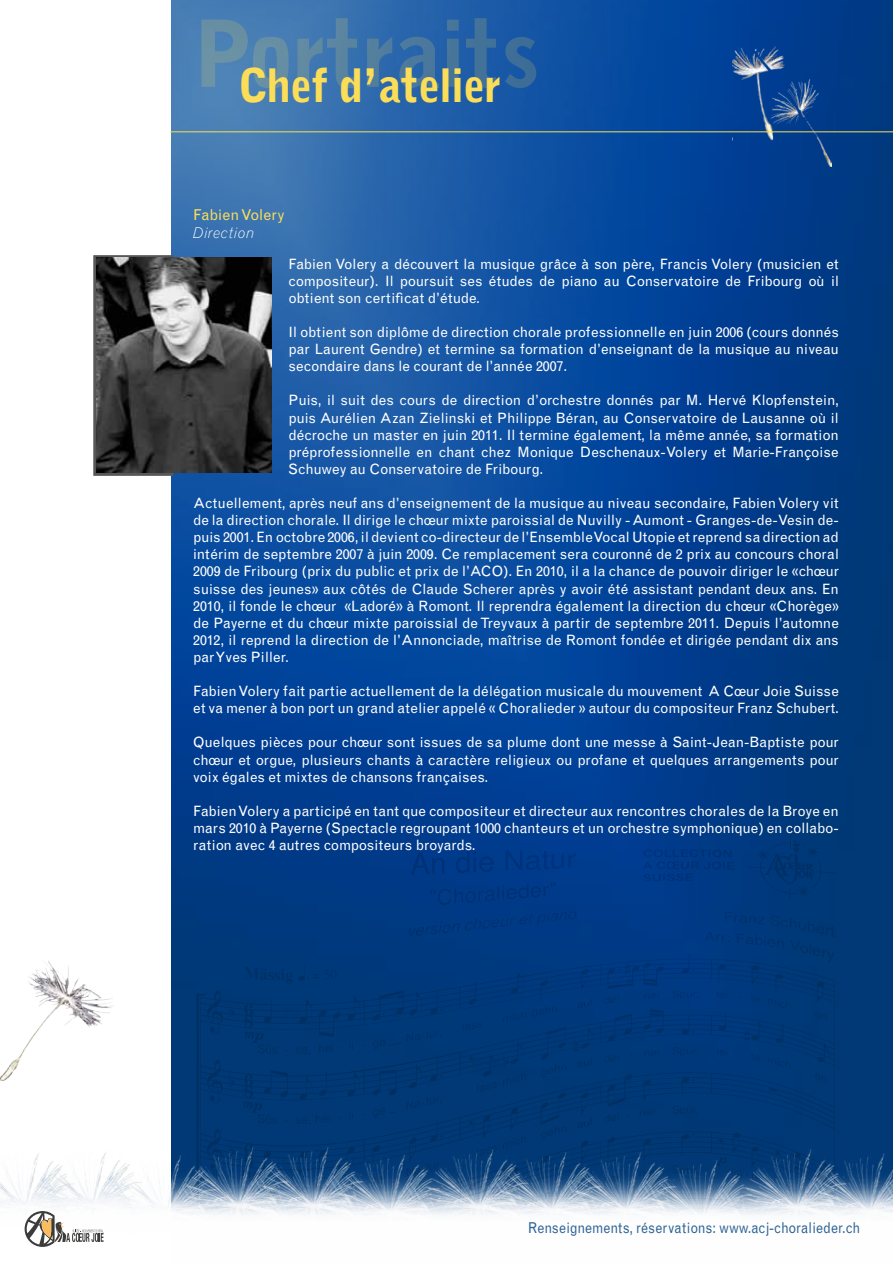
<style>
.page{position:relative;width:893px;height:1263px;background:#fff}
.page>*{position:absolute;margin:0;border:0;box-sizing:border-box;transform-origin:0 0}
.t1{font:900 90px "Grotesque MT Std";letter-spacing:-.03em;color:#fcdd58}
.t2{font:900 45px "Grotesque MT Std";letter-spacing:-.02em;color:#fcdd58}
.t3{font:15px "Grotesque MT Std";color:#2f6496;scale:.89 1}
.t4{font:15px "Grotesque MT Std";letter-spacing:-.01em;color:#fcdd58}
.t5{font:italic 300 15px "Grotesque MT Std";letter-spacing:.01em;color:#fff}
.t6{font:14.25px/17.1px "Grotesque MT Std";letter-spacing:-.005em;color:#fff;text-align:justify}
</style>
<div class="page">
<img style="left:170px;top:0;width:723px;height:1142px">
<img style="left:0;top:961px;width:113px;height:119px">
<img style="left:732px;top:47px;width:100px;height:119px">
<img style="left:0;top:1142px;width:893px;height:90px">
<svg style="left:25px;top:1211px;width:79px;height:36px"></svg>
<hr style="left:170px;top:131px;width:723px;height:1px;background:#fcdd58">
<svg style="left:411px;top:852px;width:36px;height:23px"></svg>
<svg style="left:453px;top:851px;width:42px;height:24px"></svg>
<svg style="left:505px;top:850px;width:71px;height:21px"></svg>
<svg style="left:641px;top:848px;width:93px;height:35px;background:#003884"></svg>
<svg style="left:409px;top:881px;width:170px;height:56px;background:#003984"></svg>
<svg style="left:705px;top:912px;width:130px;height:42px;background:#003879"></svg>
<svg style="left:197px;top:954px;width:638px;height:255px;background:#12467f"></svg>
<svg style="left:244px;top:1031px;width:34px;height:25px"></svg>
<svg style="left:242px;top:1100px;width:36px;height:26px"></svg>
<svg style="left:241px;top:1170px;width:37px;height:24px"></svg>
<svg style="left:715px;top:1157px;width:45px;height:25px"></svg>
<svg style="left:745px;top:836px;width:93px;height:64px;background:#003777"></svg>
<svg style="left:93px;top:254px;width:83px;height:223px"></svg>
<img style="left:96px;top:258px;width:175px;height:215px">
<h1 class="t1" style="left:193px;top:-1px;width:347px">Portraits</h1>
<h2 class="t2" style="left:240px;top:58px;width:263px">Chef d’atelier</h2>
<p class="t4" style="left:193px;top:206px;width:93px">Fabien Volery</p>
<p class="t5" style="left:193px;top:223px;width:63px">Direction</p>
<p class="t6" style="left:288px;top:255px;width:552px">Fabien Volery a découvert la musique grâce à son père, Francis Volery (musicien et compositeur). Il poursuit ses études de piano au Conservatoire de Fribourg où il obtient son certificat d’étude.</p>
<p class="t6" style="left:288px;top:324px;width:552px">Il obtient son diplôme de direction chorale professionnelle en juin 2006 (cours donnés par Laurent Gendre) et termine sa formation d’enseignant de la musique au niveau secondaire dans le courant de l’année 2007.</p>
<p class="t6" style="left:288px;top:392px;width:552px">Puis, il suit des cours de direction d’orchestre donnés par M. Hervé Klopfenstein, puis Aurélien Azan Zielinski et Philippe Béran, au Conservatoire de Lausanne où il décroche un master en juin 2011. Il termine également, la même année, sa formation préprofessionnelle en chant chez Monique Deschenaux-Volery et Marie-Françoise Schuwey au Conservatoire de Fribourg.</p>
<p class="t6" style="left:193px;top:495px;width:647px">Actuellement, après neuf ans d’enseignement de la musique au niveau secondaire, Fabien Volery vit de la direction chorale. Il dirige le chœur mixte paroissial de Nuvilly -Aumont - Granges-de-Vesin de&shy;puis 2001. En octobre 2006, il devient co-directeur de l’EnsembleVocal Utopie et reprend sa direction ad intérim de septembre 2007 à juin 2009. Ce remplacement sera couronné de 2 prix au concours choral 2009 de Fribourg (prix du public et prix de l’ACO). En 2010, il a la chance de pouvoir diriger le «chœur suisse des jeunes» aux côtés de Claude Scherer après y avoir été assistant pendant deux ans. En 2010, il fonde le chœur «Ladoré» à Romont. Il reprendra également la direction du chœur «Chorège» de Payerne et du chœur mixte paroissial deTreyvaux à partir de septembre 2011. Depuis l’automne 2012, il reprend la direction de l’Annonciade, maîtrise de Romont fondée et dirigée pendant dix ans par Yves Piller.</p>
<p class="t6" style="left:193px;top:683px;width:647px">Fabien Volery fait partie actuellement de la délégation musicale du mouvement A Cœur Joie Suisse et va mener à bon port un grand atelier appelé « Choralieder » autour du compositeur Franz Schubert.</p>
<p class="t6" style="left:193px;top:734px;width:647px">Quelques pièces pour chœur sont issues de sa plume dont une messe à Saint-Jean-Baptiste pour chœur et orgue, plusieurs chants à caractère religieux ou profane et quelques arrangements pour voix égales et mixtes de chansons françaises.</p>
<p class="t6" style="left:193px;top:802px;width:647px">Fabien Volery a participé en tant que compositeur et directeur aux rencontres chorales de la Broye en mars 2010 à Payerne (Spectacle regroupant 1000 chanteurs et un orchestre symphonique) en collabo&shy;ration avec 4 autres compositeurs broyards.</p>
<p class="t3" style="left:528px;top:1219px;width:375px">Renseignements, réservations: www.acj-choralieder.ch</p>
</div>
